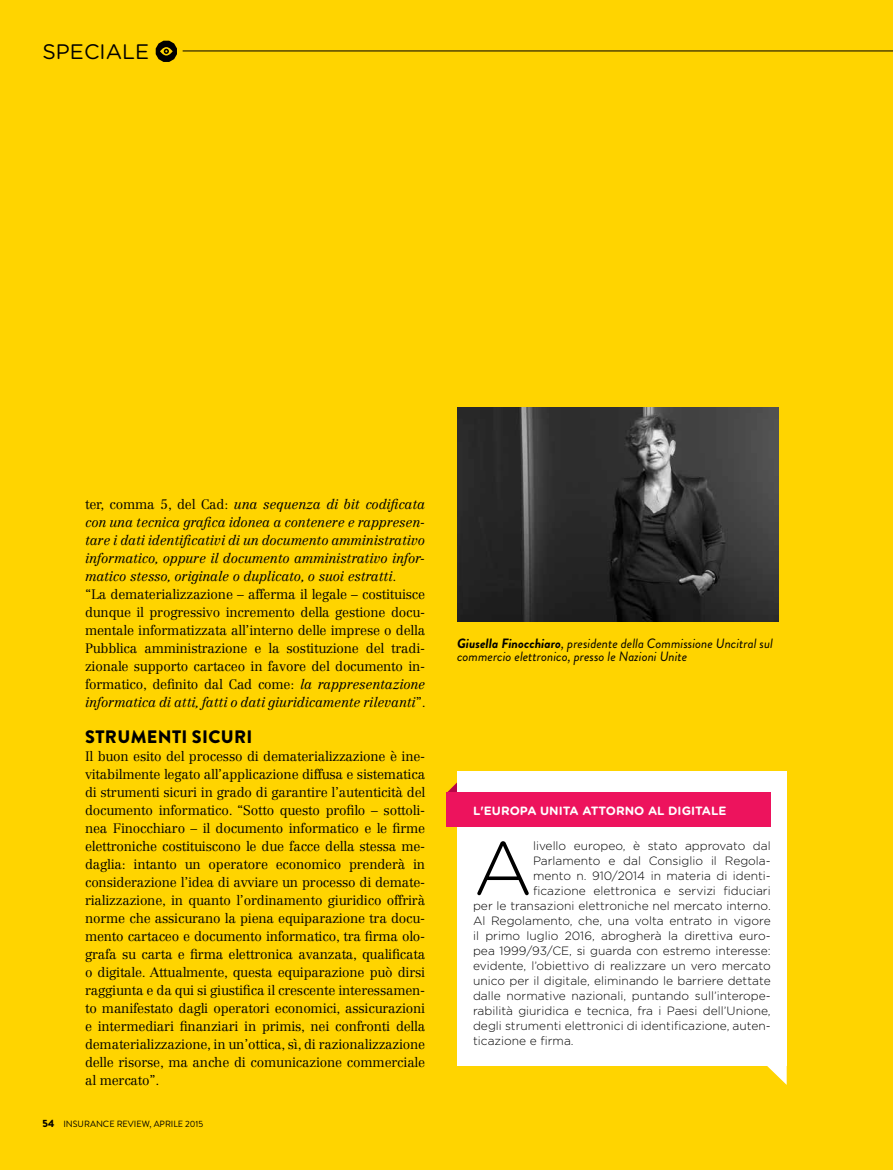
<style>
.page{position:relative;width:893px;height:1170px;background:#fff}
.page>*{position:absolute;margin:0;border:0;box-sizing:border-box;transform-origin:0 0}
.t1{font:300 75.9px "Gotham Rounded";color:#000}
.t2{font:21px "Gotham Rounded";color:#000}
.t3{font:900 18px "Brandon Grotesque";letter-spacing:.02em;color:#000}
.t4{font:300 13.5px/18px "Centennial LT Std";letter-spacing:-.015em;color:#000}
.t5{font:italic 13.5px/13.5px "Brandon Grotesque";color:#000}
.t6{font:300 12px "Gotham Rounded";color:#000}
.t7{font:700 12px "Gotham Rounded";color:#fff}
.t8{font:9px "Brandon Grotesque";color:#000}
.s1{font-style:italic}
.s2{font-weight:900;font-size:10.5px}
.s3{font-weight:700}
</style>
<div class="page">
<div style="left:0;top:0;width:893px;height:1169px;background:#ffd400"></div>
<hr style="left:183px;top:51px;width:710px;height:1px;background:#000">
<svg style="left:156px;top:41px;width:21px;height:21px"></svg>
<svg style="left:447px;top:782px;width:10px;height:10px"></svg>
<div style="left:457px;top:771px;width:330px;height:294px;background:#fff"></div>
<div style="left:446px;top:792px;width:325px;height:35px;background:#ed135d"></div>
<svg style="left:752px;top:1065px;width:35px;height:19px"></svg>
<img style="left:457px;top:407px;width:322px;height:215px">
<h2 class="t2" style="left:43px;top:37px;width:108px">SPECIALE</h2>
<p class="t4" style="left:85px;top:495px;width:342px">ter, comma 5, del Cad: <span class="s1">una sequenza di bit codificata con una tecnica grafica idonea a contenere e rappresen&shy;tare i dati identificativi di un documento amministrativo informatico, oppure il documento amministrativo infor&shy;matico stesso, originale o duplicato, o suoi estratti</span>.<br>“La dematerializzazione – afferma il legale – costituisce dunque il progressivo incremento della gestione docu&shy;mentale informatizzata all’interno delle imprese o della Pubblica amministrazione e la sostituzione del tradi&shy;zionale supporto cartaceo in favore del documento in&shy;formatico, definito dal Cad come: <span class="s1">la rappresentazione informatica di atti, fatti o dati giuridicamente rilevanti</span>”.</p>
<h3 class="t3" style="left:85px;top:723px;width:169px">STRUMENTI SICURI</h3>
<p class="t4" style="left:85px;top:747px;width:342px;text-align:justify">Il buon esito del processo di dematerializzazione è ine&shy;vitabilmente legato all’applicazione diffusa e sistematica di strumenti sicuri in grado di garantire l’autenticità del documento informatico. “Sotto questo profilo – sottoli&shy;nea Finocchiaro – il documento informatico e le firme elettroniche costituiscono le due facce della stessa me&shy;daglia: intanto un operatore economico prenderà in considerazione l’idea di avviare un processo di demate&shy;rializzazione, in quanto l’ordinamento giuridico offrirà norme che assicurano la piena equiparazione tra docu&shy;mento cartaceo e documento informatico, tra firma olo&shy;grafa su carta e firma elettronica avanzata, qualificata o digitale. Attualmente, questa equiparazione può dirsi raggiunta e da qui si giustifica il crescente interessamen&shy;to manifestato dagli operatori economici, assicurazioni e intermediari finanziari in primis, nei confronti della dematerializzazione, in un’ottica, sì, di razionalizzazione delle risorse, ma anche di comunicazione commerciale al mercato”.</p>
<p class="t8" style="left:43px;top:1117px;width:162px"><span class="s2">54</span> INSURANCE REVIEW, APRILE 2015</p>
<p class="t5" style="left:457px;top:636px;width:317px"><span class="s3">Giusella Finocchiaro</span>, presidente della Commissione Uncitral sul commercio elettronico, presso le Nazioni Unite</p>
<p class="t7" style="left:473px;top:801px;width:255px">L'EUROPA UNITA ATTORNO AL DIGITALE</p>
<h1 class="t1" style="left:473px;top:817px;width:61px">A</h1>
<p class="t6" style="left:533px;top:837px;width:239px">livello europeo, è stato approvato dal</p>
<p class="t6" style="left:533px;top:852px;width:239px">Parlamento e dal Consiglio il Regola-</p>
<p class="t6" style="left:533px;top:867px;width:239px">mento n. 910/2014 in materia di identi-</p>
<p class="t6" style="left:533px;top:882px;width:239px">ficazione elettronica e servizi fiduciari</p>
<p class="t6" style="left:473px;top:897px;width:299px">per le transazioni elettroniche nel mercato interno.</p>
<p class="t6" style="left:473px;top:912px;width:299px">Al Regolamento, che, una volta entrato in vigore</p>
<p class="t6" style="left:473px;top:927px;width:299px">il primo luglio 2016, abrogherà la direttiva euro-</p>
<p class="t6" style="left:473px;top:942px;width:299px">pea 1999/93/CE, si guarda con estremo interesse:</p>
<p class="t6" style="left:473px;top:957px;width:299px">evidente, l’obiettivo di realizzare un vero mercato</p>
<p class="t6" style="left:473px;top:972px;width:299px">unico per il digitale, eliminando le barriere dettate</p>
<p class="t6" style="left:473px;top:987px;width:299px">dalle normative nazionali, puntando sull’interope-</p>
<p class="t6" style="left:473px;top:1002px;width:299px">rabilità giuridica e tecnica, fra i Paesi dell’Unione,</p>
<p class="t6" style="left:473px;top:1017px;width:299px">degli strumenti elettronici di identificazione, auten-</p>
<p class="t6" style="left:473px;top:1032px;width:102px">ticazione e firma.</p>
</div>
